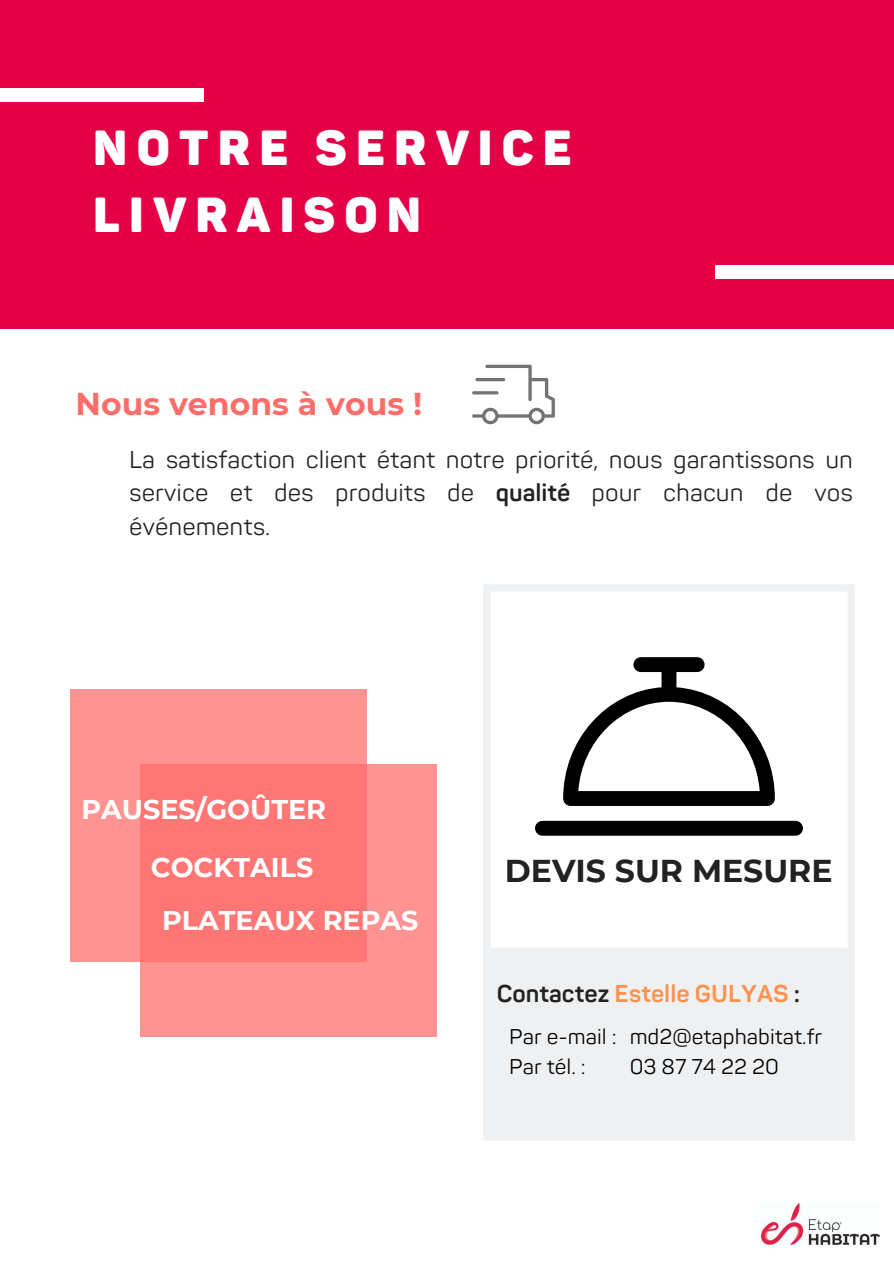
<style>
.page{position:relative;width:894px;height:1264px;background:#fff}
.page>*{position:absolute;margin:0;border:0;box-sizing:border-box;transform-origin:0 0}
.t1{font:900 48.45px/66.8px "Panton";letter-spacing:.19em;color:#fff}
.t2{font:700 31.5px "Montserrat";color:#ff6d6a}
.t3{font:700 31.5px "Montserrat";color:#222}
.t4{font:700 27px/58.5px "Montserrat";color:#fff}
.t5{font:24px/33.5px "Panton";color:#222;text-align:justify}
.t6{font:700 24px "Panton";color:#ff914d}
.t7{font:21px/29.2px "Panton";color:#000}
.s1{font-weight:700}
.s2{color:#222}
</style>
<div class="page">
<div style="left:0;top:0;width:893px;height:329px;background:#e40046"></div>
<div style="left:0;top:89px;width:203px;height:12px;background:#fff"></div>
<div style="left:714px;top:266px;width:179px;height:12px;background:#fff"></div>
<svg style="left:472px;top:365px;width:82px;height:59px"></svg>
<hr style="left:475px;top:378px;width:30px;height:3px;background:#737373;border-radius:2px">
<hr style="left:472px;top:391px;width:26px;height:3px;background:#737373;border-radius:2px">
<div style="left:70px;top:689px;width:296px;height:272px;background:#ff9391"></div>
<svg style="left:140px;top:763px;width:296px;height:273px;background:#ff8280"></svg>
<svg style="left:483px;top:584px;width:371px;height:556px"></svg>
<img style="left:761px;top:1203px;width:118px;height:41px">
<h1 class="t1" style="left:93px;top:116px;width:479px">NOTRE SERVICE<br>LIVRAISON</h1>
<h2 class="t2" style="left:76px;top:384px;width:348px">Nous venons à vous !</h2>
<p class="t5" style="left:129px;top:443px;width:725px">La satisfaction client étant notre priorité, nous garantissons un service et des produits de <span class="s1">qualité</span> pour chacun de vos événements.</p>
<p class="t4" style="left:151px;top:779px;width:176px;text-indent:-69px">PAUSES/GOÛTER<br>COCKTAILS</p>
<p class="t4" style="left:162px;top:890px;width:258px">PLATEAUX REPAS</p>
<h2 class="t3" style="left:504px;top:851px;width:329px">DEVIS SUR MESURE</h2>
<p class="t6" style="left:496px;top:979px;width:305px"><span class="s2">Contactez</span> Estelle GULYAS <span class="s2">:</span></p>
<p class="t7" style="left:509px;top:1023px;width:109px">Par e-mail :<br>Par tél. :</p>
<p class="t7" style="left:629px;top:1023px;width:194px">md2@etaphabitat.fr<br>03 87 74 22 20</p>
</div>
